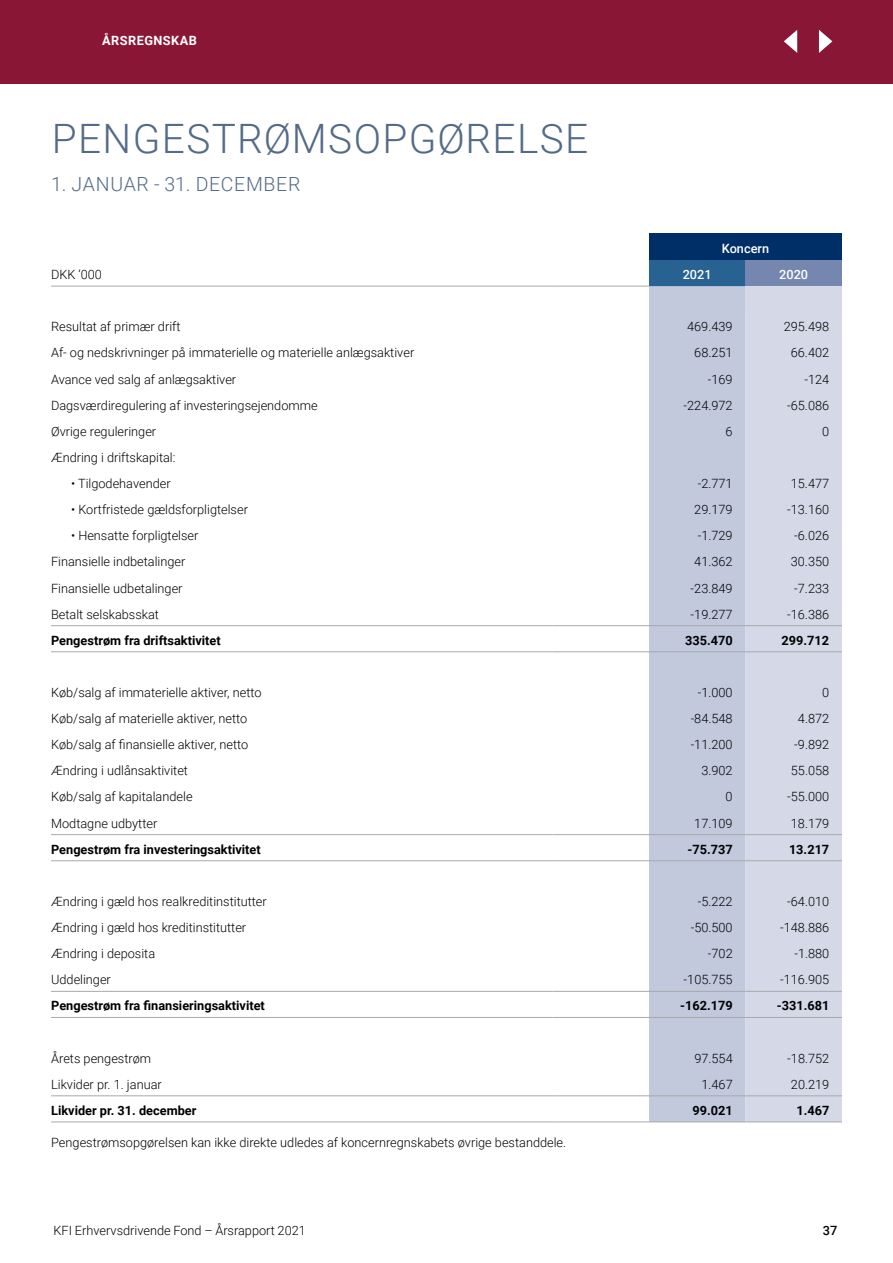
<style>
.page{position:relative;width:893px;height:1263px;background:#fff}
.page>*{position:absolute;margin:0;border:0;box-sizing:border-box;transform-origin:0 0}
.t1{font:300 40.5px "Roboto";letter-spacing:.035em;color:#536b89}
.t2{font:300 19.5px "Roboto";letter-spacing:.035em;color:#536b89}
.t3{font:300 12.75px "Roboto";color:#000}
.t4{font:700 12.75px "Roboto";color:#000}
.t5{font:500 12.75px "Roboto";color:#fff}
.t6{font:700 12.75px "Roboto";letter-spacing:.035em;color:#fff}
.t7{font:500 12.75px "Roboto";color:#000}
</style>
<div class="page">
<div style="left:0;top:0;width:893px;height:84px;background:#891635"></div>
<svg style="left:784px;top:30px;width:48px;height:23px"></svg>
<svg style="left:51px;top:285px;width:598px;height:812px"></svg>
<div style="left:649px;top:234px;width:193px;height:26px;background:#002f67"></div>
<div style="left:649px;top:260px;width:96px;height:26px;background:#276292"></div>
<div style="left:745px;top:260px;width:97px;height:26px;background:#7586af"></div>
<div style="left:649px;top:286px;width:96px;height:835px;background:#c2c9dd"></div>
<div style="left:745px;top:286px;width:97px;height:26px;background:#d5d8e7"></div>
<div style="left:745px;top:312px;width:97px;height:809px;background:#d5d8e7"></div>
<svg style="left:51px;top:1017px;width:20px;height:1px"></svg>
<hr style="left:71px;top:1017px;width:482px;height:1px;background:#a7a9ac">
<hr style="left:553px;top:1017px;width:96px;height:1px;background:#a7a9ac">
<hr style="left:649px;top:1017px;width:96px;height:1px;background:#a7a9ac">
<hr style="left:745px;top:1017px;width:97px;height:1px;background:#a7a9ac">
<svg style="left:51px;top:860px;width:20px;height:1px"></svg>
<hr style="left:71px;top:860px;width:482px;height:1px;background:#a7a9ac">
<hr style="left:553px;top:860px;width:96px;height:1px;background:#a7a9ac">
<hr style="left:649px;top:860px;width:96px;height:1px;background:#a7a9ac">
<hr style="left:745px;top:860px;width:97px;height:1px;background:#a7a9ac">
<svg style="left:51px;top:651px;width:20px;height:1px"></svg>
<hr style="left:71px;top:651px;width:482px;height:1px;background:#a7a9ac">
<hr style="left:553px;top:651px;width:96px;height:1px;background:#a7a9ac">
<hr style="left:649px;top:651px;width:96px;height:1px;background:#a7a9ac">
<hr style="left:745px;top:651px;width:97px;height:1px;background:#a7a9ac">
<svg style="left:51px;top:625px;width:20px;height:1px"></svg>
<hr style="left:71px;top:625px;width:482px;height:1px;background:#a7a9ac">
<hr style="left:553px;top:625px;width:96px;height:1px;background:#a7a9ac">
<hr style="left:649px;top:625px;width:96px;height:1px;background:#a7a9ac">
<hr style="left:745px;top:625px;width:97px;height:1px;background:#a7a9ac">
<svg style="left:51px;top:286px;width:20px;height:1px"></svg>
<hr style="left:71px;top:286px;width:482px;height:1px;background:#a7a9ac">
<hr style="left:553px;top:286px;width:96px;height:1px;background:#a7a9ac">
<svg style="left:51px;top:834px;width:20px;height:1px"></svg>
<hr style="left:71px;top:834px;width:482px;height:1px;background:#a7a9ac">
<hr style="left:553px;top:834px;width:96px;height:1px;background:#a7a9ac">
<hr style="left:649px;top:834px;width:96px;height:1px;background:#a7a9ac">
<hr style="left:745px;top:834px;width:97px;height:1px;background:#a7a9ac">
<svg style="left:51px;top:1095px;width:20px;height:1px"></svg>
<hr style="left:71px;top:1095px;width:482px;height:1px;background:#a7a9ac">
<hr style="left:553px;top:1095px;width:96px;height:1px;background:#a7a9ac">
<hr style="left:649px;top:1095px;width:96px;height:1px;background:#a7a9ac">
<hr style="left:745px;top:1095px;width:97px;height:1px;background:#a7a9ac">
<svg style="left:51px;top:1121px;width:20px;height:1px"></svg>
<hr style="left:71px;top:1121px;width:482px;height:1px;background:#a7a9ac">
<hr style="left:553px;top:1121px;width:96px;height:1px;background:#a7a9ac">
<hr style="left:649px;top:1121px;width:96px;height:1px;background:#a7a9ac">
<hr style="left:745px;top:1121px;width:97px;height:1px;background:#a7a9ac">
<svg style="left:51px;top:991px;width:20px;height:1px"></svg>
<hr style="left:71px;top:991px;width:482px;height:1px;background:#a7a9ac">
<hr style="left:553px;top:991px;width:96px;height:1px;background:#a7a9ac">
<hr style="left:649px;top:991px;width:96px;height:1px;background:#a7a9ac">
<hr style="left:745px;top:991px;width:97px;height:1px;background:#a7a9ac">
<p class="t6" style="left:102px;top:32px;width:96px">ÅRSREGNSKAB</p>
<h1 class="t1" style="left:52px;top:110px;width:538px">PENGESTRØMSOPGØRELSE</h1>
<h2 class="t2" style="left:51px;top:170px;width:251px">1. JANUAR - 31. DECEMBER</h2>
<p class="t5" style="left:722px;top:240px;width:49px">Koncern</p>
<p class="t3" style="left:51px;top:266px;width:52px">DKK ‘000</p>
<p class="t5" style="left:683px;top:266px;width:30px">2021</p>
<p class="t5" style="left:779px;top:266px;width:30px">2020</p>
<p class="t3" style="left:51px;top:318px;width:131px">Resultat af primær drift</p>
<p class="t3" style="left:687px;top:318px;width:47px">469.439</p>
<p class="t3" style="left:784px;top:318px;width:47px">295.498</p>
<p class="t3" style="left:51px;top:344px;width:365px">Af- og nedskrivninger på immaterielle og materielle anlægsaktiver</p>
<p class="t3" style="left:694px;top:344px;width:40px">68.251</p>
<p class="t3" style="left:791px;top:344px;width:40px">66.402</p>
<p class="t3" style="left:51px;top:370px;width:187px">Avance ved salg af anlægsaktiver</p>
<p class="t3" style="left:708px;top:370px;width:26px">-169</p>
<p class="t3" style="left:804px;top:370px;width:26px">-124</p>
<p class="t3" style="left:51px;top:396px;width:268px">Dagsværdiregulering af investeringsejendomme</p>
<p class="t3" style="left:684px;top:396px;width:51px">-224.972</p>
<p class="t3" style="left:787px;top:396px;width:44px">-65.086</p>
<p class="t3" style="left:51px;top:422px;width:107px">Øvrige reguleringer</p>
<p class="t3" style="left:726px;top:422px;width:9px">6</p>
<p class="t3" style="left:822px;top:422px;width:9px">0</p>
<p class="t3" style="left:51px;top:448px;width:126px">Ændring i driftskapital:</p>
<p class="t3" style="left:71px;top:475px;width:101px">• Tilgodehavender</p>
<p class="t3" style="left:698px;top:475px;width:36px">-2.771</p>
<p class="t3" style="left:791px;top:475px;width:40px">15.477</p>
<p class="t3" style="left:71px;top:501px;width:178px">• Kortfristede gældsforpligtelser</p>
<p class="t3" style="left:694px;top:501px;width:40px">29.179</p>
<p class="t3" style="left:787px;top:501px;width:44px">-13.160</p>
<p class="t3" style="left:71px;top:527px;width:129px">• Hensatte forpligtelser</p>
<p class="t3" style="left:698px;top:527px;width:36px">-1.729</p>
<p class="t3" style="left:794px;top:527px;width:36px">-6.026</p>
<p class="t3" style="left:51px;top:553px;width:136px">Finansielle indbetalinger</p>
<p class="t3" style="left:694px;top:553px;width:40px">41.362</p>
<p class="t3" style="left:791px;top:553px;width:40px">30.350</p>
<p class="t3" style="left:51px;top:579px;width:133px">Finansielle udbetalinger</p>
<p class="t3" style="left:691px;top:579px;width:44px">-23.849</p>
<p class="t3" style="left:794px;top:579px;width:36px">-7.233</p>
<p class="t3" style="left:51px;top:605px;width:109px">Betalt selskabsskat</p>
<p class="t3" style="left:691px;top:605px;width:44px">-19.277</p>
<p class="t3" style="left:787px;top:605px;width:44px">-16.386</p>
<p class="t4" style="left:51px;top:631px;width:171px">Pengestrøm fra driftsaktivitet</p>
<p class="t4" style="left:685px;top:631px;width:49px">335.470</p>
<p class="t4" style="left:782px;top:631px;width:49px">299.712</p>
<p class="t3" style="left:51px;top:683px;width:212px">Køb/salg af immaterielle aktiver, netto</p>
<p class="t3" style="left:698px;top:683px;width:36px">-1.000</p>
<p class="t3" style="left:822px;top:683px;width:9px">0</p>
<p class="t3" style="left:51px;top:710px;width:198px">Køb/salg af materielle aktiver, netto</p>
<p class="t3" style="left:691px;top:710px;width:44px">-84.548</p>
<p class="t3" style="left:798px;top:710px;width:33px">4.872</p>
<p class="t3" style="left:51px;top:736px;width:199px">Køb/salg af finansielle aktiver, netto</p>
<p class="t3" style="left:691px;top:736px;width:44px">-11.200</p>
<p class="t3" style="left:794px;top:736px;width:36px">-9.892</p>
<p class="t3" style="left:51px;top:762px;width:138px">Ændring i udlånsaktivitet</p>
<p class="t3" style="left:701px;top:762px;width:33px">3.902</p>
<p class="t3" style="left:791px;top:762px;width:40px">55.058</p>
<p class="t3" style="left:51px;top:788px;width:143px">Køb/salg af kapitalandele</p>
<p class="t3" style="left:726px;top:788px;width:9px">0</p>
<p class="t3" style="left:787px;top:788px;width:44px">-55.000</p>
<p class="t3" style="left:51px;top:814px;width:108px">Modtagne udbytter</p>
<p class="t3" style="left:694px;top:814px;width:40px">17.109</p>
<p class="t3" style="left:791px;top:814px;width:40px">18.179</p>
<p class="t4" style="left:51px;top:840px;width:211px">Pengestrøm fra investeringsaktivitet</p>
<p class="t4" style="left:687px;top:840px;width:47px">-75.737</p>
<p class="t4" style="left:789px;top:840px;width:42px">13.217</p>
<p class="t3" style="left:51px;top:892px;width:217px">Ændring i gæld hos realkreditinstitutter</p>
<p class="t3" style="left:698px;top:892px;width:36px">-5.222</p>
<p class="t3" style="left:787px;top:892px;width:44px">-64.010</p>
<p class="t3" style="left:51px;top:918px;width:197px">Ændring i gæld hos kreditinstitutter</p>
<p class="t3" style="left:691px;top:918px;width:44px">-50.500</p>
<p class="t3" style="left:780px;top:918px;width:51px">-148.886</p>
<p class="t3" style="left:51px;top:945px;width:106px">Ændring i deposita</p>
<p class="t3" style="left:708px;top:945px;width:26px">-702</p>
<p class="t3" style="left:794px;top:945px;width:36px">-1.880</p>
<p class="t3" style="left:51px;top:971px;width:61px">Uddelinger</p>
<p class="t3" style="left:684px;top:971px;width:51px">-105.755</p>
<p class="t3" style="left:780px;top:971px;width:51px">-116.905</p>
<p class="t4" style="left:51px;top:997px;width:215px">Pengestrøm fra finansieringsaktivitet</p>
<p class="t4" style="left:680px;top:997px;width:54px">-162.179</p>
<p class="t4" style="left:777px;top:997px;width:54px">-331.681</p>
<p class="t3" style="left:51px;top:1049px;width:102px">Årets pengestrøm</p>
<p class="t3" style="left:694px;top:1049px;width:40px">97.554</p>
<p class="t3" style="left:787px;top:1049px;width:44px">-18.752</p>
<p class="t3" style="left:51px;top:1075px;width:112px">Likvider pr. 1. januar</p>
<p class="t3" style="left:701px;top:1075px;width:33px">1.467</p>
<p class="t3" style="left:791px;top:1075px;width:40px">20.219</p>
<p class="t4" style="left:51px;top:1101px;width:147px">Likvider pr. 31. december</p>
<p class="t4" style="left:692px;top:1101px;width:42px">99.021</p>
<p class="t4" style="left:796px;top:1101px;width:34px">1.467</p>
<p class="t3" style="left:51px;top:1133px;width:517px">Pengestrømsopgørelsen kan ikke direkte udledes af koncernregnskabets øvrige bestanddele.</p>
<p class="t3" style="left:54px;top:1222px;width:254px">KFI Erhvervsdrivende Fond – Årsrapport 2021</p>
<p class="t7" style="left:823px;top:1222px;width:16px">37</p>
</div>
